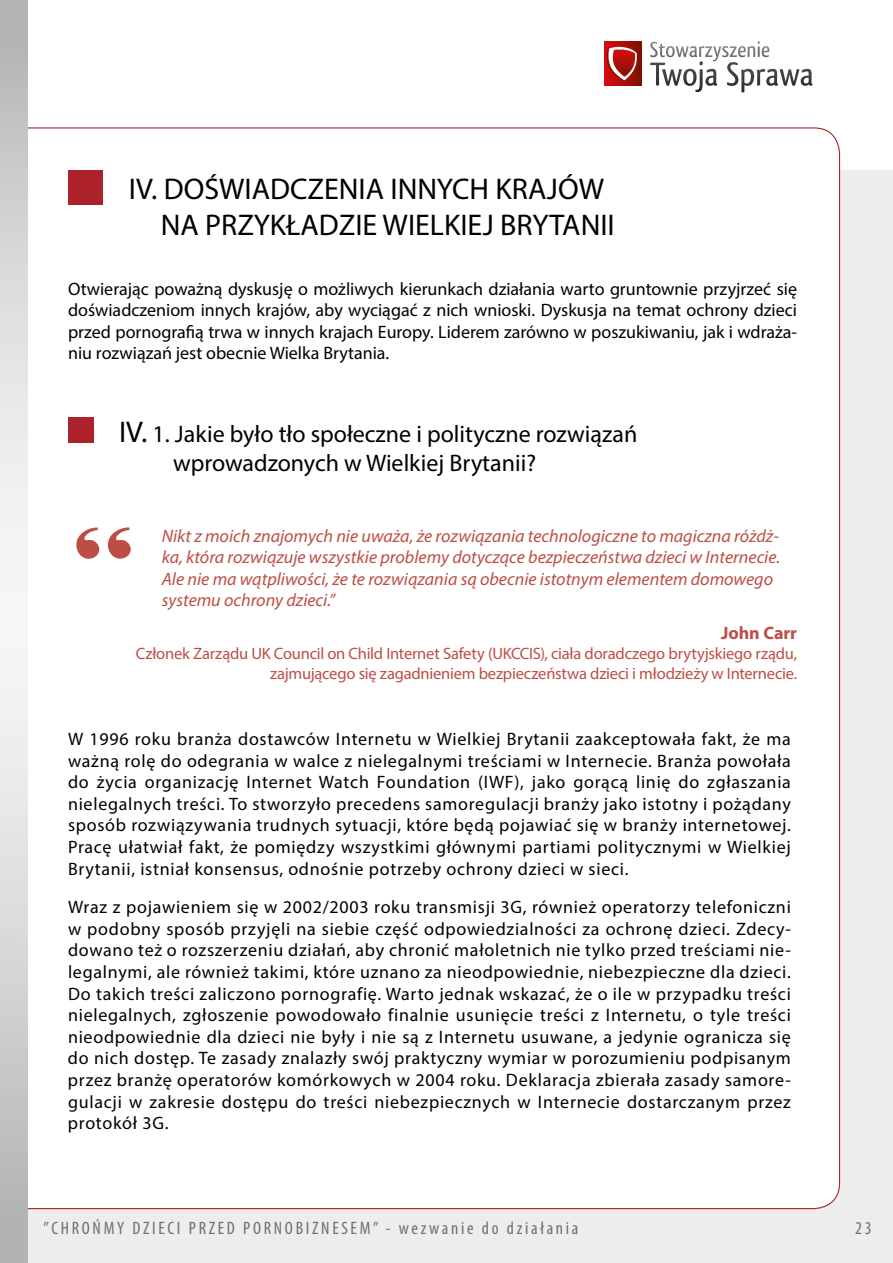
<style>
.page{position:relative;width:893px;height:1263px;background:#ededed}
.page>*{position:absolute;margin:0;border:0;box-sizing:border-box;transform-origin:0 0}
.t1{font:105px "Times Small Text Bold PL";color:#bd4e45}
.t2{font:30px/36px "Myriad Pro";color:#000}
.t3{font:24px/28.8px "Myriad Pro";color:#000}
.t4{font:18px/21.6px "Myriad Pro";letter-spacing:.04em;color:#000;text-align:justify}
.t5{font:italic 18px/21.6px "Myriad Pro";color:#bd4e45}
.t6{font:condensed 18px "Myriad Pro";letter-spacing:.15em;color:#706f6f}
.t7{font:700 18px "Myriad Pro";letter-spacing:-.005em;color:#bd4e45}
.t8{font:16.5px/19.8px "Myriad Pro";letter-spacing:-.01em;color:#bd4e45;text-align:right}
.s1{font-size:30px}
</style>
<div class="page">
<div style="left:0;top:0;width:893px;height:170px;background:#fff"></div>
<svg style="left:650px;top:41px;width:162px;height:52px"></svg>
<svg style="left:604px;top:42px;width:37px;height:44px"></svg>
<svg style="left:605px;top:45px;width:33px;height:37px"></svg>
<div style="left:28px;top:127px;width:813px;height:1083px;background:#fff"></div>
<svg style="left:0;top:0;width:28px;height:1263px"></svg>
<div style="left:68px;top:170px;width:34px;height:34px;background:#ad222a"></div>
<div style="left:68px;top:418px;width:26px;height:25px;background:#ad222a"></div>
<h2 class="t2" style="left:161px;top:170px;width:455px;text-indent:-32px">IV. DOŚWIADCZENIA INNYCH KRAJÓW<br>NA PRZYKŁADZIE WIELKIEJ BRYTANII</h2>
<p class="t4" style="left:68px;top:277px;width:731px">Otwierając poważną dyskusję o możliwych kierunkach działania warto gruntownie przyjrzeć się doświadczeniom innych krajów, aby wyciągać z nich wnioski. Dyskusja na temat ochrony dzieci przed pornografią trwa w innych krajach Europy. Liderem zarówno w poszukiwaniu, jak i wdraża&shy;niu rozwiązań jest obecnie Wielka Brytania.</p>
<h3 class="t3" style="left:173px;top:419px;width:466px;text-indent:-54px"><span class="s1">IV.</span> 1. Jakie było tło społeczne i polityczne rozwiązań wprowadzonych w Wielkiej Brytanii?</h3>
<h1 class="t1" style="left:68px;top:501px;width:70px">“</h1>
<p class="t5" style="left:162px;top:524px;width:620px">Nikt z moich znajomych nie uważa, że rozwiązania technologiczne to magiczna różdż&shy;ka, która rozwiązuje wszystkie problemy dotyczące bezpieczeństwa dzieci w Internecie.<br>Ale nie ma wątpliwości, że te rozwiązania są obecnie istotnym elementem domowego systemu ochrony dzieci.”</p>
<p class="t7" style="left:721px;top:621px;width:78px">John Carr</p>
<p class="t8" style="left:136px;top:643px;width:663px">Członek Zarządu UK Council on Child Internet Safety (UKCCIS), ciała doradczego brytyjskiego rządu, zajmującego się zagadnieniem bezpieczeństwa dzieci i młodzieży w Internecie.</p>
<p class="t4" style="left:68px;top:728px;width:724px">W 1996 roku branża dostawców Internetu w Wielkiej Brytanii zaakceptowała fakt, że ma ważną rolę do odegrania w walce z nielegalnymi treściami w Internecie. Branża powołała do życia organizację Internet Watch Foundation (IWF), jako gorącą linię do zgłaszania nielegalnych treści. To stworzyło precedens samoregulacji branży jako istotny i pożądany sposób rozwiązywania trudnych sytuacji, które będą pojawiać się w branży internetowej.<br>Pracę ułatwiał fakt, że pomiędzy wszystkimi głównymi partiami politycznymi w Wielkiej Brytanii, istniał konsensus, odnośnie potrzeby ochrony dzieci w sieci.</p>
<p class="t4" style="left:68px;top:896px;width:724px">Wraz z pojawieniem się w 2002/2003 roku transmisji 3G, również operatorzy telefoniczni w podobny sposób przyjęli na siebie część odpowiedzialności za ochronę dzieci. Zdecy&shy;dowano też o rozszerzeniu działań, aby chronić małoletnich nie tylko przed treściami nie&shy;legalnymi, ale również takimi, które uznano za nieodpowiednie, niebezpieczne dla dzieci.<br>Do takich treści zaliczono pornografię. Warto jednak wskazać, że o ile w przypadku treści nielegalnych, zgłoszenie powodowało finalnie usunięcie treści z Internetu, o tyle treści nieodpowiednie dla dzieci nie były i nie są z Internetu usuwane, a jedynie ogranicza się do nich dostęp. Te zasady znalazły swój praktyczny wymiar w porozumieniu podpisanym przez branżę operatorów komórkowych w 2004 roku. Deklaracja zbierała zasady samore&shy;gulacji w zakresie dostępu do treści niebezpiecznych w Internecie dostarczanym przez protokół 3G.</p>
<p class="t6" style="left:44px;top:1217px;width:536px">”CHROŃMY DZIECI PRZED PORNOBIZNESEM” - wezwanie do działania</p>
<p class="t6" style="left:855px;top:1217px;width:18px">23</p>
</div>
